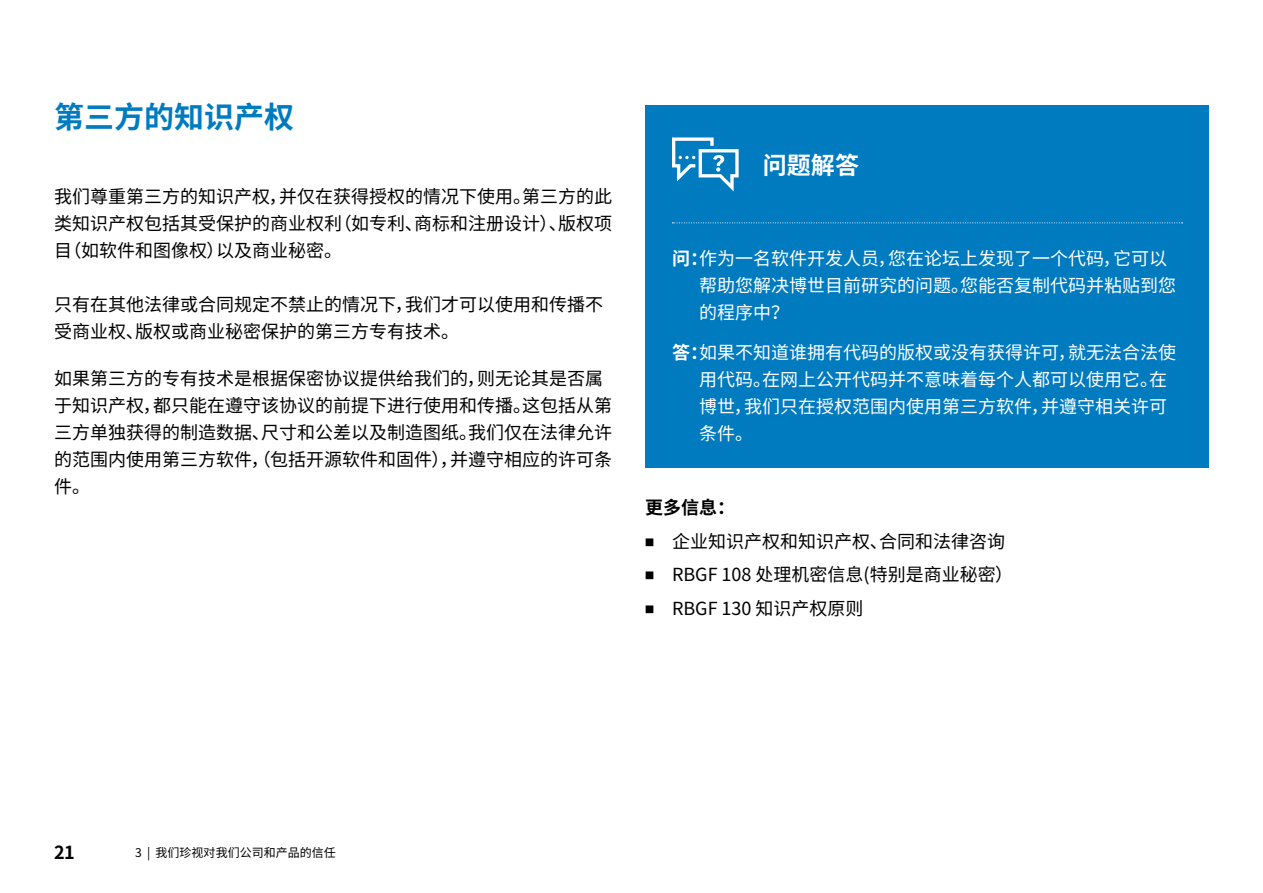
<style>
.page{position:relative;width:1263px;height:893px;background:#fff}
.page>*{position:absolute;margin:0;border:0;box-sizing:border-box;transform-origin:0 0}
.t1{font:700 30px "Noto Sans SC";color:#007bc0}
.t2{font:700 24px "Noto Sans SC";color:#fff}
.t3{font:18px/27px "Noto Sans SC";color:#000}
.t4{font:18px/27px "Noto Sans SC";color:#fff}
.t5{font:700 18px "Noto Sans SC";color:#000}
.t6{font:12px "Noto Sans SC";color:#000}
.s1{font-weight:700}
.s2{font-family:"Bosch Sans"}
</style>
<div class="page">
<div style="left:645px;top:223px;width:564px;height:244px;background:#007bc0"></div>
<div style="left:645px;top:106px;width:564px;height:117px;background:#007bc0"></div>
<svg style="left:672px;top:137px;width:67px;height:54px"></svg>
<svg style="left:672px;top:222px;width:510px;height:1px"></svg>
<h1 class="t1" style="left:54px;top:100px;width:241px">第三方的知识产权</h1>
<p class="t3" style="left:54px;top:183px;width:560px;text-align:justify">我们尊重第三方的知识产权，并仅在获得授权的情况下使用。第三方的此类知识产权包括其受保护的商业权利（如专利、商标和注册设计）、版权项目（如软件和图像权）以及商业秘密。</p>
<p class="t3" style="left:54px;top:291px;width:550px">只有在其他法律或合同规定不禁止的情况下，我们才可以使用和传播不受商业权、版权或商业秘密保护的第三方专有技术。</p>
<p class="t3" style="left:54px;top:365px;width:559px">如果第三方的专有技术是根据保密协议提供给我们的，则无论其是否属于知识产权，都只能在遵守该协议的前提下进行使用和传播。这包括从第三方单独获得的制造数据、尺寸和公差以及制造图纸。我们仅在法律允许的范围内使用第三方软件，（包括开源软件和固件），并遵守相应的许可条件。</p>
<h2 class="t2" style="left:763px;top:151px;width:97px">问题解答</h2>
<p class="t4" style="left:699px;top:245px;width:478px;text-indent:-27px"><span class="s1">问：</span>作为一名软件开发人员，您在论坛上发现了一个代码，它可以帮助您解决博世目前研究的问题。您能否复制代码并粘贴到您的程序中？</p>
<p class="t4" style="left:699px;top:339px;width:478px;text-indent:-27px"><span class="s1">答：</span>如果不知道谁拥有代码的版权或没有获得许可，就无法合法使用代码。在网上公开代码并不意味着每个人都可以使用它。在博世，我们只在授权范围内使用第三方软件，并遵守相关许可条件。</p>
<p class="t3" style="left:645px;top:491px;width:370px;line-height:33.8px"><span class="s1">更多信息：<br></span><span class="s2">◾</span> 企业知识产权和知识产权、合同和法律咨询<span class="s2">◾</span> RBGF 108 处理机密信息(特别是商业秘密）<span class="s2">◾</span> RBGF 130 知识产权原则</p>
<p class="t5" style="left:54px;top:842px;width:22px">21</p>
<p class="t6" style="left:135px;top:846px;width:202px">3 | 我们珍视对我们公司和产品的信任</p>
</div>
